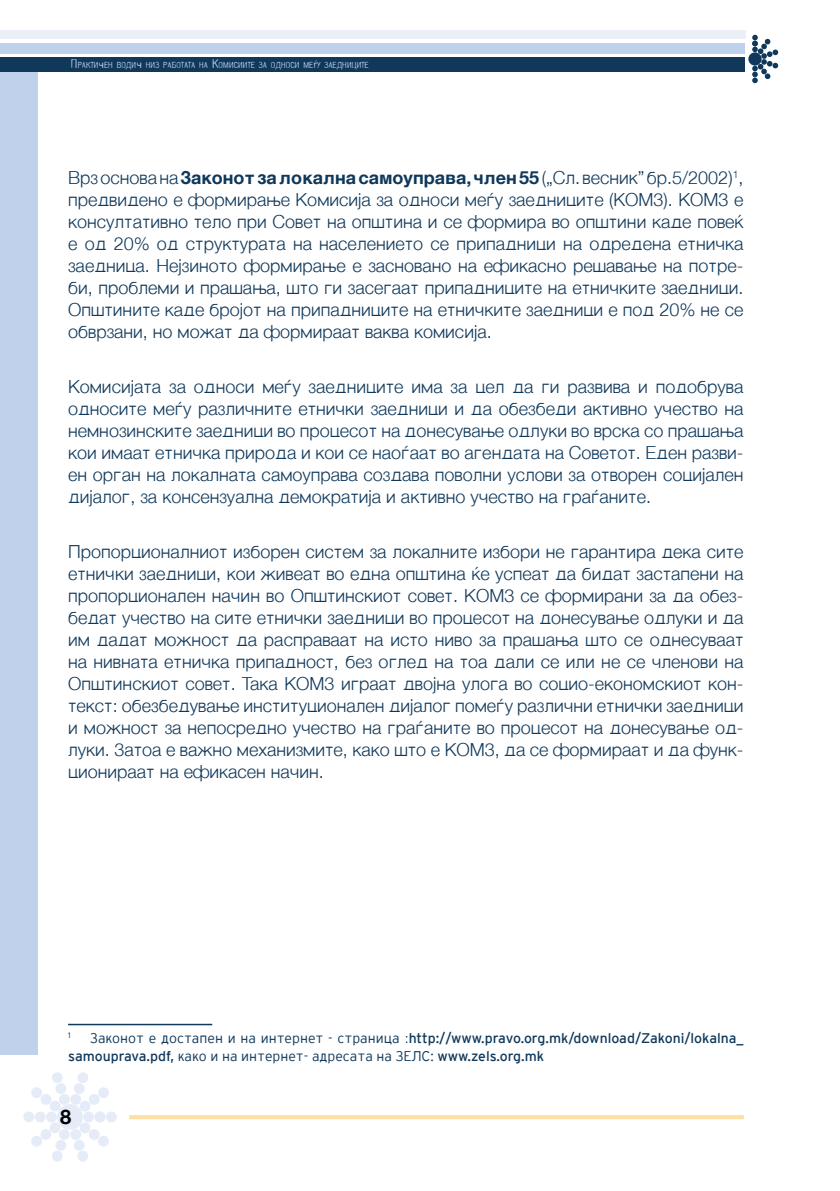
<style>
.page{position:relative;width:840px;height:1191px;background:#fff}
.page>*{position:absolute;margin:0;border:0;box-sizing:border-box;transform-origin:0 0}
.t1{font:20px "B Helvetica Neue 55";color:#000}
.t2{font:18px/22px "B Helvetica Neue 45";color:#0f385a;text-align:justify}
.t3{font:14px "Interstate";color:#0f385a}
.t4{font:14px "B Interstate LT";color:#0f385a}
.t5{font:11.2px "B Draft Plate";color:#c0d1ec}
.t6{font:8.2px "B Interstate LT";color:#0f385a}
.s1{font-size:16px}
.s2{font-family:"B Helvetica Neue 55"}
.s3{font-family:"B Interstate LT"}
.s4{font-family:"B Helvetica Neue 45"}
.s5{font-family:"Interstate"}
</style>
<div class="page">
<div style="left:0;top:58px;width:37px;height:996px;background:#c0d1ec"></div>
<div style="left:57px;top:1104px;width:26px;height:25px;background:#e5ebf7;border-radius:50%"></div>
<div style="left:83px;top:1111px;width:11px;height:11px;background:#e5ebf7;border-radius:50%"></div>
<div style="left:46px;top:1111px;width:11px;height:11px;background:#e5ebf7;border-radius:50%"></div>
<div style="left:94px;top:1111px;width:11px;height:11px;background:#e5ebf7;border-radius:50%"></div>
<div style="left:35px;top:1111px;width:11px;height:11px;background:#e5ebf7;border-radius:50%"></div>
<div style="left:106px;top:1111px;width:11px;height:11px;background:#e5ebf7;border-radius:50%"></div>
<svg style="left:31px;top:1121px;width:78px;height:41px"></svg>
<div style="left:23px;top:1111px;width:11px;height:11px;background:#e5ebf7;border-radius:50%"></div>
<svg style="left:30px;top:1072px;width:80px;height:40px"></svg>
<svg style="left:129px;top:1115px;width:614px;height:4px;background:#ffdfa6"></svg>
<svg style="left:748px;top:52px;width:13px;height:14px"></svg>
<svg style="left:771px;top:49px;width:7px;height:7px"></svg>
<svg style="left:771px;top:62px;width:7px;height:7px"></svg>
<svg style="left:751px;top:35px;width:21px;height:48px"></svg>
<hr style="left:68px;top:1023px;width:144px;height:2px;background:#0f385a">
<div style="left:0;top:57px;width:744px;height:15px;background:#0f385a"></div>
<div style="left:0;top:43px;width:744px;height:10px;background:#c0d1ec"></div>
<div style="left:0;top:31px;width:744px;height:8px;background:#eaeff8"></div>
<p class="t5" style="left:71px;top:59px;width:299px"><span class="s1">P</span>rakti<span class="s1">~</span>en vodi<span class="s1">~</span> niz rabotata na <span class="s1">K</span>omisiite za odnosi me<span class="s1">|</span>u zaednicite</p>
<p class="t2" style="left:68px;top:166px;width:676px">Vrz osnova na <span class="s2">Zakonot za lokalna samouprava, ~len 55</span> („Sl. vesnik” br.5/2002)<sup>1</sup>, predvideno e formirawe Komisija za odnosi me|u zaednicite (KOMZ). KOMZ e konsultativno telo pri Sovet na op{tina i se formira vo op{tini kade pove} e od 20% od strukturata na naselenieto se pripadnici na odredena etni~ka zaednica. Nejzinoto formirawe e zasnovano na efikasno re{avawe na potre&shy;bi, problemi i pra{awa, {to gi zasegaat pripadnicite na etni~kite zaednici.<br>Op{tinite kade brojot na pripadnicite na etni~kite zaednici e pod 20% ne se obvrzani, no mo`at da formiraat vakva komisija.</p>
<p class="t2" style="left:68px;top:375px;width:676px">Komisijata za odnosi me|u zaednicite ima za cel da gi razviva i podobruva odnosite me|u razli~nite etni~ki zaednici i da obezbedi aktivno u~estvo na nemnozinskite zaednici vo procesot na donesuvawe odluki vo vrska so pra{awa koi imaat etni~ka priroda i koi se nao|aat vo agendata na Sovetot. Eden razvi&shy;en organ na lokalnata samouprava sozdava povolni uslovi za otvoren socijalen dijalog, za konsenzualna demokratija i aktivno u~estvo na gra|anite.</p>
<p class="t2" style="left:68px;top:540px;width:676px">Proporcionalniot izboren sistem za lokalnite izbori ne garantira deka site etni~ki zaednici, koi `iveat vo edna op{tina }e uspeat da bidat zastapeni na proporcionalen na~in vo Op{tinskiot sovet. KOMZ se formirani za da obez&shy;bedat u~estvo na site etni~ki zaednici vo procesot na donesuvawe odluki i da im dadat mo`nost da raspravaat na isto nivo za pra{awa {to se odnesuvaat na nivnata etni~ka pripadnost, bez ogled na toa dali se ili ne se ~lenovi na Op{tinskiot sovet. Taka KOMZ igraat dvojna uloga vo socio-ekonomskiot kon&shy;tekst: obezbeduvawe institucionalen dijalog pome|u razli~ni etni~ki zaednici i mo`nost za neposredno u~estvo na gra|anite vo procesot na donesuvawe od&shy;luki. Zatoa e va`no mehanizmite, kako {to e KOMZ, da se formiraat i da funk&shy;cioniraat na efikasen na~in.</p>
<p class="t6" style="left:68px;top:1030px;width:4px">1</p>
<p class="t3" style="left:90px;top:1029px;width:654px"><span class="s3">Zakonot e dostapen i na internet - stranica</span> <span class="s4">:</span>http://www.pravo.org.mk/download/Zakoni/lokalna_</p>
<p class="t4" style="left:68px;top:1047px;width:477px"><span class="s5">samouprava.pdf,</span> kako i na internet- adresata na ZELS: <span class="s5">www.zels.org.mk</span></p>
<p class="t1" style="left:60px;top:1104px;width:13px">8</p>
</div>
